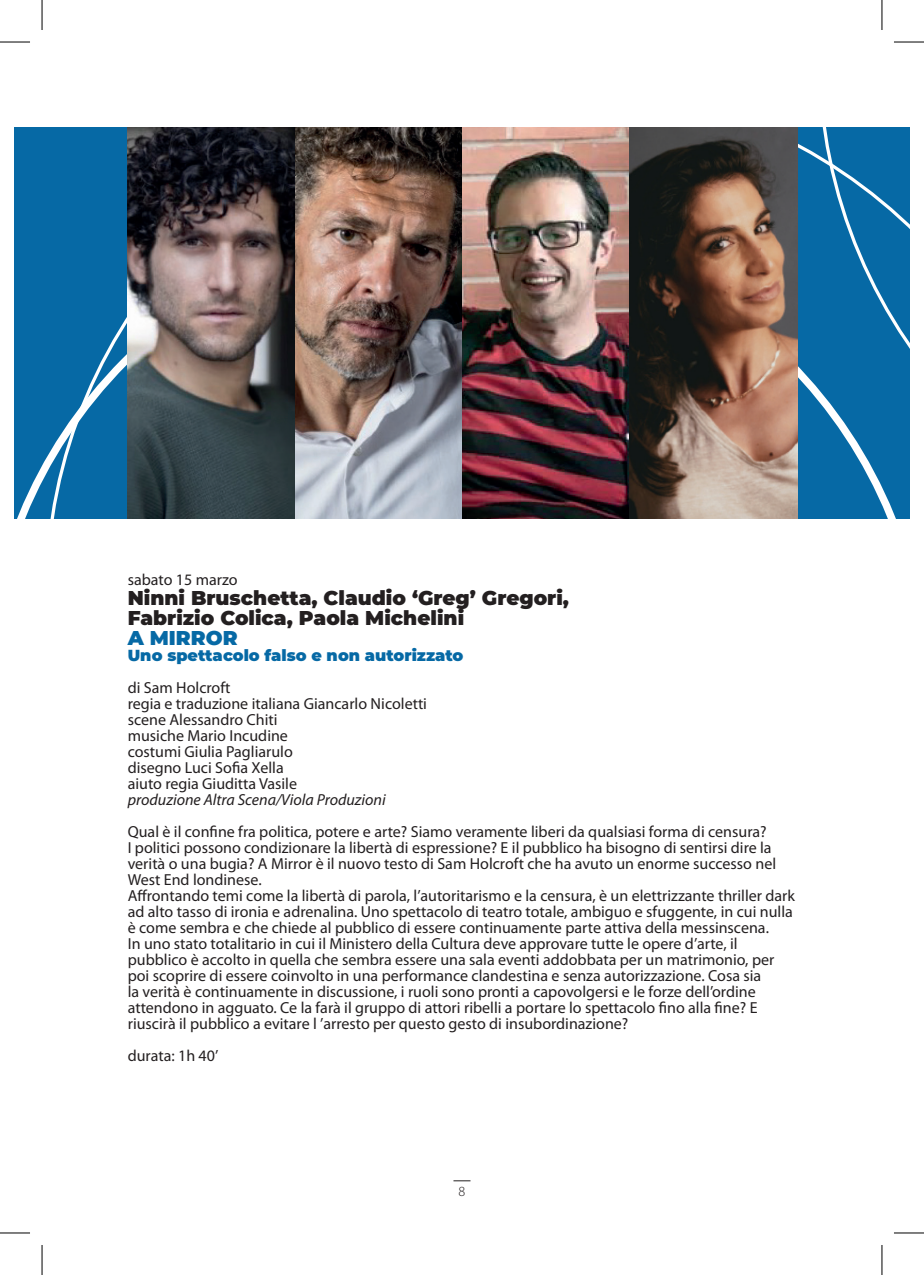
<style>
.page{position:relative;width:924px;height:1275px;background:#fff}
.page>*{position:absolute;margin:0;border:0;box-sizing:border-box;transform-origin:0 0}
.t1{font:900 20px/20px "Montserrat";color:#231f20}
.t2{font:900 20px "Montserrat";color:#0669a5}
.t3{font:16px/16px "Myriad Pro";color:#231f20}
.t4{font:italic 16px "Myriad Pro";color:#231f20}
.t5{font:900 16px "Montserrat";color:#0669a5}
.t6{font:300 14px "Myriad Pro";color:#231f20}
</style>
<div class="page">
<svg style="left:453px;top:1180px;width:17px;height:1px"></svg>
<div style="left:14px;top:219px;width:31px;height:300px;background:#0669a5"></div>
<svg style="left:45px;top:127px;width:157px;height:392px;background:#1370a8"></svg>
<svg style="left:202px;top:14px;width:707px;height:505px"></svg>
<img style="left:128px;top:127px;width:167px;height:391px">
<img style="left:295px;top:127px;width:167px;height:391px">
<img style="left:462px;top:127px;width:167px;height:391px">
<svg style="left:629px;top:127px;width:168px;height:391px;background:#695448"></svg>
<hr style="left:893px;top:41px;width:30px;height:2px;background:#fff">
<hr style="left:880px;top:0;width:2px;height:30px;background:#fff">
<hr style="left:0;top:42px;width:30px;height:1px;background:#000">
<hr style="left:893px;top:42px;width:30px;height:1px;background:#000">
<hr style="left:0;top:1232px;width:30px;height:1px;background:#000">
<hr style="left:893px;top:1232px;width:30px;height:1px;background:#000">
<hr style="left:42px;top:0;width:1px;height:30px;background:#000">
<hr style="left:42px;top:1245px;width:1px;height:30px;background:#000">
<hr style="left:881px;top:0;width:1px;height:30px;background:#000">
<hr style="left:881px;top:1245px;width:1px;height:30px;background:#000">
<p class="t3" style="left:128px;top:571px;width:111px">sabato 15 marzo</p>
<p class="t1" style="left:128px;top:587px;width:442px">Ninni Bruschetta, Claudio ‘Greg’ Gregori,<br>Fabrizio Colica, Paola Michelini</p>
<p class="t2" style="left:128px;top:623px;width:111px">A MIRROR</p>
<p class="t5" style="left:128px;top:643px;width:337px">Uno spettacolo falso e non autorizzato</p>
<p class="t3" style="left:128px;top:679px;width:301px">di Sam Holcroft<br>regia e traduzione italiana Giancarlo Nicoletti scene Alessandro Chiti<br>musiche Mario Incudine<br>costumi Giulia Pagliarulo<br>disegno Luci Sofia Xella<br>aiuto regia Giuditta Vasile</p>
<p class="t4" style="left:128px;top:790px;width:259px">produzione Altra Scena/Viola Produzioni</p>
<p class="t3" style="left:128px;top:823px;width:668px">Qual è il confine fra politica, potere e arte? Siamo veramente liberi da qualsiasi forma di censura?<br>I politici possono condizionare la libertà di espressione? E il pubblico ha bisogno di sentirsi dire la verità o una bugia? A Mirror è il nuovo testo di Sam Holcroft che ha avuto un enorme successo nel West End londinese.<br>Affrontando temi come la libertà di parola, l’autoritarismo e la censura, è un elettrizzante thriller dark ad alto tasso di ironia e adrenalina. Uno spettacolo di teatro totale, ambiguo e sfuggente, in cui nulla è come sembra e che chiede al pubblico di essere continuamente parte attiva della messinscena.<br>In uno stato totalitario in cui il Ministero della Cultura deve approvare tutte le opere d’arte, il pubblico è accolto in quella che sembra essere una sala eventi addobbata per un matrimonio, per poi scoprire di essere coinvolto in una performance clandestina e senza autorizzazione. Cosa sia<br>la verità è continuamente in discussione, i ruoli sono pronti a capovolgersi e le forze dell’ordine attendono in agguato. Ce la farà il gruppo di attori ribelli a portare lo spettacolo fino alla fine? E riuscirà il pubblico a evitare l ’arresto per questo gesto di insubordinazione?</p>
<p class="t3" style="left:128px;top:1047px;width:92px">durata: 1h 40’</p>
<p class="t6" style="left:458px;top:1182px;width:8px">8</p>
</div>
